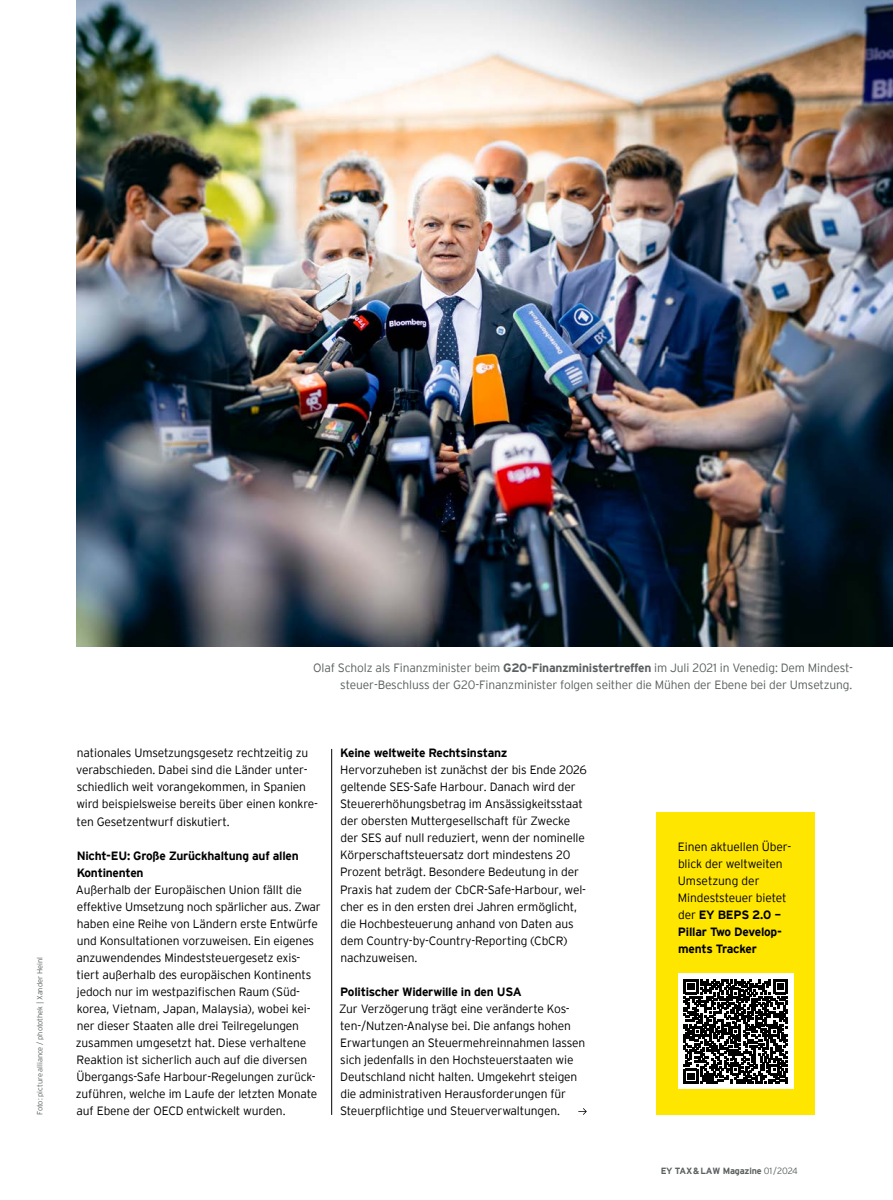
<style>
.page{position:relative;width:893px;height:1200px;background:#fff}
.page>*{position:absolute;margin:0;border:0;box-sizing:border-box;transform-origin:0 0}
.t1{font:300 12px/17px "EY Interstate";letter-spacing:-.01em;color:#000}
.t2{font:300 12px/17px "EY Interstate";letter-spacing:-.01em;color:#5b5f5f;text-align:right}
.t3{font:700 12px/17px "EY Interstate";letter-spacing:-.02em;color:#000}
.t4{font:700 9px "EY Interstate";letter-spacing:-.02em;color:#5b5f5f}
.t5{font:300 7.5px "EY Interstate";letter-spacing:-.01em;color:#5b5f5f}
.s1{font-weight:700}
.s2{font-weight:300}
</style>
<div class="page">
<div style="left:657px;top:812px;width:158px;height:302px;background:#ffe600"></div>
<div style="left:678px;top:973px;width:115px;height:116px;background:#fff"></div>
<svg style="left:683px;top:979px;width:105px;height:104px"></svg>
<hr style="left:331px;top:748px;width:1px;height:366px;background:#000">
<svg style="left:578px;top:1108px;width:9px;height:6px"></svg>
<img style="left:77px;top:0;width:816px;height:646px">
<p class="t5" style="left:35px;top:1114px;width:159px;rotate:-90deg">Foto: picture alliance / photothek | Xander Heinl</p>
<p class="t2" style="left:313px;top:658px;width:541px">Olaf Scholz als Finanzminister beim <span class="s1">G20-Finanzministertreffen</span> im Juli 2021 in Venedig: Dem Mindest&shy;steuer-Beschluss der G20-Finanzminister folgen seither die Mühen der Ebene bei der Umsetzung.</p>
<p class="t1" style="left:76px;top:743px;width:243px">nationales Umsetzungsgesetz rechtzeitig zu verabschieden. Dabei sind die Länder unter&shy;schiedlich weit vorangekommen, in Spanien wird beispielsweise bereits über einen konkre&shy;ten Gesetzentwurf diskutiert.</p>
<p class="t3" style="left:77px;top:845px;width:224px">Nicht-EU: Große Zurückhaltung auf allen<br>Kontinenten</p>
<p class="t1" style="left:76px;top:879px;width:246px">Außerhalb der Europäischen Union fällt die effektive Umsetzung noch spärlicher aus. Zwar haben eine Reihe von Ländern erste Entwürfe und Konsultationen vorzuweisen. Ein eigenes anzuwendendes Mindeststeuergesetz exis&shy;tiert außerhalb des europäischen Kontinents jedoch nur im westpazifischen Raum (Süd&shy;korea, Vietnam, Japan, Malaysia), wobei kei&shy;ner dieser Staaten alle drei Teilregelungen zusammen umgesetzt hat. Diese verhaltene Reaktion ist sicherlich auch auf die diversen Übergangs-Safe Harbour-Regelungen zurück&shy;zuführen, welche im Laufe der letzten Monate auf Ebene der OECD entwickelt wurden.</p>
<p class="t3" style="left:340px;top:743px;width:169px">Keine weltweite Rechtsinstanz</p>
<p class="t1" style="left:340px;top:760px;width:248px">Hervorzuheben ist zunächst der bis Ende 2026 geltende SES-Safe Harbour. Danach wird der Steuererhöhungsbetrag im Ansässigkeitsstaat der obersten Muttergesellschaft für Zwecke der SES auf null reduziert, wenn der nominelle Körperschaftsteuersatz dort mindestens 20<br>Prozent beträgt. Besondere Bedeutung in der Praxis hat zudem der CbCR-Safe-Harbour, wel&shy;cher es in den ersten drei Jahren ermöglicht, die Hochbesteuerung anhand von Daten aus dem Country-by-Country-Reporting (CbCR) nachzuweisen.</p>
<p class="t3" style="left:340px;top:981px;width:183px">Politischer Widerwille in den USA</p>
<p class="t1" style="left:339px;top:998px;width:248px">Zur Verzögerung trägt eine veränderte Kos&shy;ten-/Nutzen-Analyse bei. Die anfangs hohen Erwartungen an Steuermehreinnahmen lassen sich jedenfalls in den Hochsteuerstaaten wie Deutschland nicht halten. Umgekehrt steigen die administrativen Herausforderungen für Steuerpflichtige und Steuerverwaltungen.</p>
<p class="t1" style="left:678px;top:837px;width:115px">Einen aktuellen Über&shy;blick der weltweiten<br>Umsetzung der<br>Mindeststeuer bietet der <span class="s1">EY BEPS 2.0 –<br>Pillar Two Develop&shy;ments Tracker</span></p>
<p class="t4" style="left:661px;top:1164px;width:138px">EY TAX&amp;LAW Magazine <span class="s2">01/2024</span></p>
</div>
